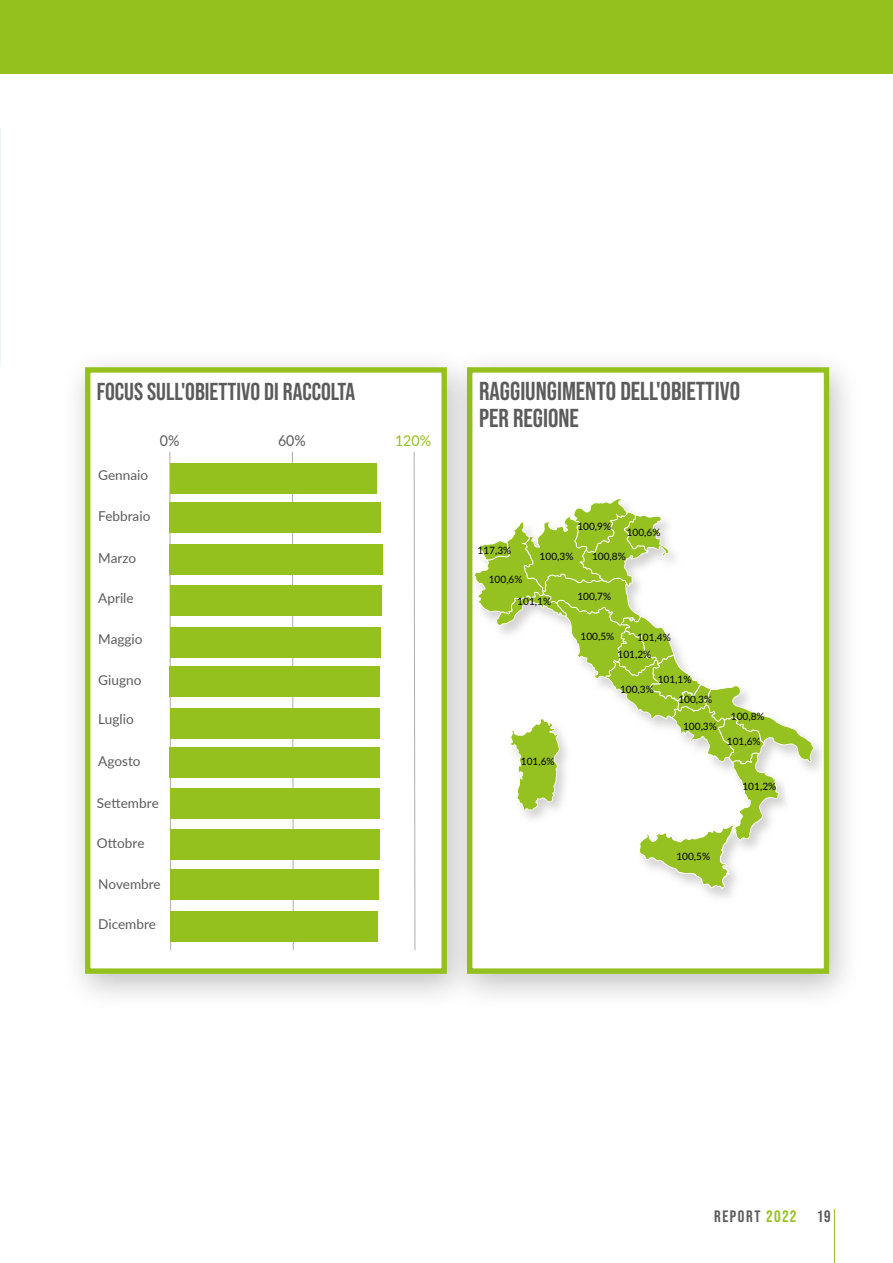
<style>
.page{position:relative;width:893px;height:1263px;background:#fff}
.page>*{position:absolute;margin:0;border:0;box-sizing:border-box;transform-origin:0 0}
.t1{font:700 25.95px/27.5px "Bebas Neue Pro";color:#5b5b5c}
.t2{font:700 24.45px "Bebas Neue Pro";color:#5b5b5c}
.t3{font:700 16.5px "Bebas Neue Pro";letter-spacing:.1em;color:#5b5b5c}
.t4{font:15px "Lato";color:#5b5b5c;scale:.95 1}
.t5{font:15px "Lato";color:#95c11f;scale:.95 1}
.t6{font:13.65px "Lato";color:#5b5b5c}
.t7{font:10.05px/20.7px "Lato";color:#000}
.s1{color:#95c11f}
</style>
<div class="page">
<div style="left:0;top:0;width:893px;height:73px;background:#95c11f"></div>
<hr style="left:834px;top:1209px;width:1px;height:54px;background:#95c11f">
<div style="left:443px;top:347px;width:420px;height:664px;background:#000;opacity:.25"></div>
<div style="left:470px;top:370px;width:356px;height:601px;background:#fff"></div>
<svg style="left:481px;top:498px;width:334px;height:391px"></svg>
<div style="left:467px;top:367px;width:362px;height:607px;border:5px solid #95c11f"></div>
<div style="left:61px;top:347px;width:420px;height:664px;background:#000;opacity:.25"></div>
<div style="left:88px;top:370px;width:356px;height:601px;background:#fff"></div>
<svg style="left:169px;top:451px;width:3px;height:500px"></svg>
<svg style="left:292px;top:451px;width:2px;height:500px"></svg>
<svg style="left:413px;top:451px;width:3px;height:500px"></svg>
<div style="left:170px;top:463px;width:207px;height:30px;background:#95c11f"></div>
<div style="left:170px;top:502px;width:211px;height:31px;background:#95c11f"></div>
<div style="left:170px;top:544px;width:213px;height:31px;background:#95c11f"></div>
<div style="left:170px;top:585px;width:211px;height:30px;background:#95c11f"></div>
<div style="left:170px;top:627px;width:210px;height:30px;background:#95c11f"></div>
<div style="left:170px;top:666px;width:210px;height:31px;background:#95c11f"></div>
<div style="left:170px;top:708px;width:210px;height:31px;background:#95c11f"></div>
<div style="left:170px;top:748px;width:210px;height:30px;background:#95c11f"></div>
<div style="left:170px;top:788px;width:210px;height:31px;background:#95c11f"></div>
<div style="left:170px;top:829px;width:209px;height:30px;background:#95c11f"></div>
<div style="left:170px;top:870px;width:209px;height:30px;background:#95c11f"></div>
<div style="left:170px;top:912px;width:208px;height:30px;background:#95c11f"></div>
<div style="left:85px;top:367px;width:362px;height:607px;border:5px solid #95c11f"></div>
<h2 class="t2" style="left:97px;top:377px;width:260px">FOCUS SULL'OBIETTIVO DI RACCOLTA</h2>
<h3 class="t4" style="left:160px;top:430px;width:22px">0%</h3>
<h3 class="t4" style="left:278px;top:430px;width:31px">60%</h3>
<h3 class="t5" style="left:395px;top:430px;width:39px">120%</h3>
<h3 class="t6" style="left:98px;top:465px;width:51px">Gennaio</h3>
<h3 class="t6" style="left:98px;top:507px;width:54px">Febbraio</h3>
<h3 class="t6" style="left:98px;top:548px;width:39px">Marzo</h3>
<h3 class="t6" style="left:98px;top:589px;width:37px">Aprile</h3>
<h3 class="t6" style="left:98px;top:629px;width:46px">Maggio</h3>
<h3 class="t6" style="left:98px;top:670px;width:45px">Giugno</h3>
<h3 class="t6" style="left:98px;top:709px;width:37px">Luglio</h3>
<h3 class="t6" style="left:98px;top:751px;width:44px">Agosto</h3>
<h3 class="t6" style="left:97px;top:793px;width:63px">Settembre</h3>
<h3 class="t6" style="left:97px;top:833px;width:49px">Ottobre</h3>
<h3 class="t6" style="left:98px;top:874px;width:64px">Novembre</h3>
<h3 class="t6" style="left:98px;top:914px;width:59px">Dicembre</h3>
<h1 class="t1" style="left:479px;top:377px;width:262px">RAGGIUNGIMENTO DELL'OBIETTIVO<br>PER REGIONE</h1>
<p class="t7" style="left:477px;top:539px;width:35px">117,3%</p>
<p class="t7" style="left:489px;top:569px;width:35px">100,6%</p>
<p class="t7" style="left:577px;top:516px;width:35px">100,9%</p>
<p class="t7" style="left:627px;top:521px;width:35px">100,6%</p>
<p class="t7" style="left:540px;top:545px;width:35px">100,3%</p>
<p class="t7" style="left:592px;top:545px;width:35px">100,8%</p>
<p class="t7" style="left:517px;top:590px;width:35px">101,1%</p>
<p class="t7" style="left:521px;top:751px;width:35px">101,6%</p>
<p class="t7" style="left:577px;top:585px;width:35px">100,7%</p>
<p class="t7" style="left:581px;top:625px;width:35px">100,5%</p>
<p class="t7" style="left:637px;top:626px;width:35px">101,4%</p>
<p class="t7" style="left:617px;top:643px;width:35px">101,2%</p>
<p class="t7" style="left:620px;top:679px;width:35px">100,3%</p>
<p class="t7" style="left:678px;top:668px;width:35px;text-indent:-21px">101,1%<br>100,3%</p>
<p class="t7" style="left:683px;top:715px;width:35px">100,3%</p>
<p class="t7" style="left:731px;top:705px;width:35px">100,8%</p>
<p class="t7" style="left:727px;top:731px;width:35px">101,6%</p>
<p class="t7" style="left:742px;top:776px;width:35px">101,2%</p>
<p class="t7" style="left:676px;top:845px;width:35px">100,5%</p>
<h3 class="t3" style="left:714px;top:1207px;width:84px">REPORT <span class="s1">2022</span></h3>
<h3 class="t3" style="left:818px;top:1207px;width:14px">19</h3>
</div>
